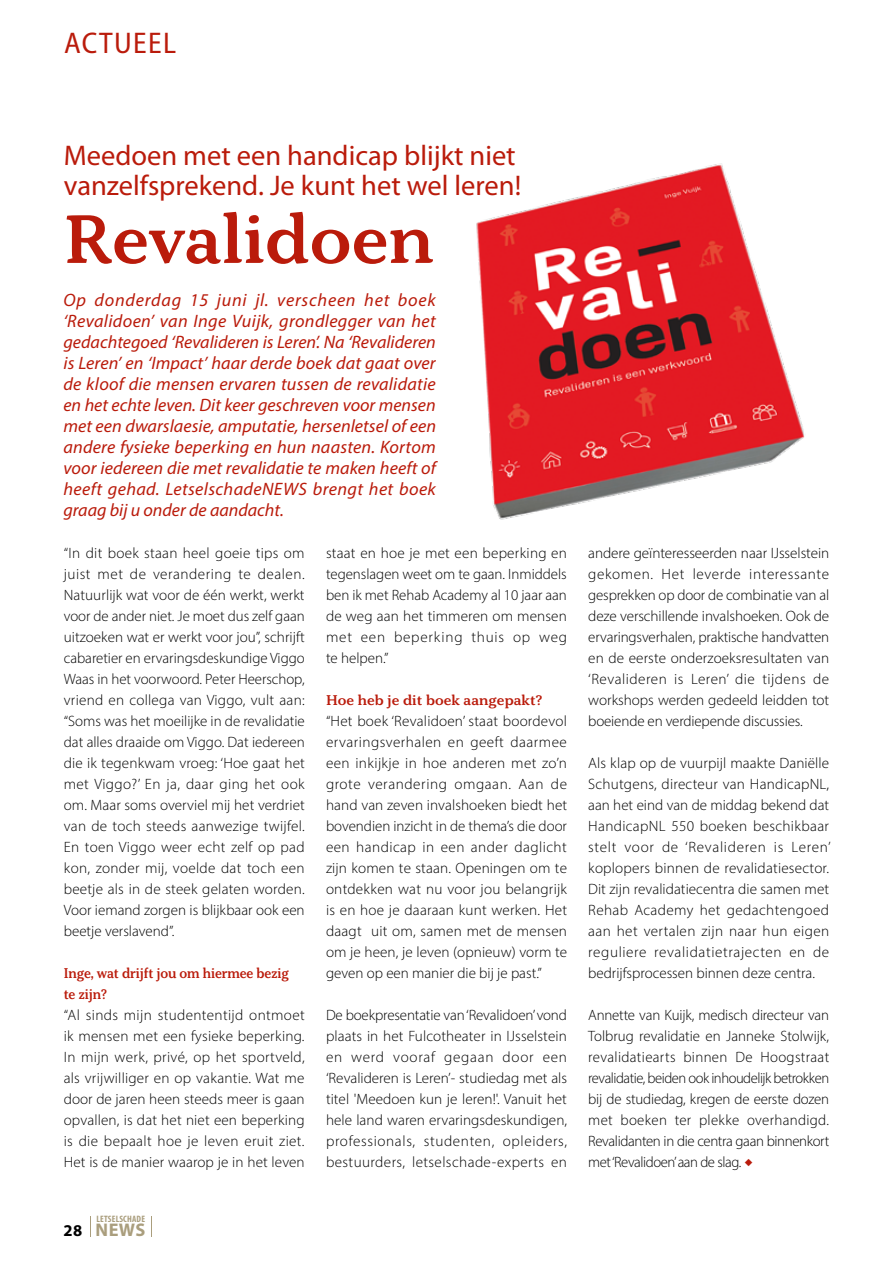
<style>
.page{position:relative;width:893px;height:1263px;background:#fff}
.page>*{position:absolute;margin:0;border:0;box-sizing:border-box;transform-origin:0 0}
.t1{font:600 69px "Kopius";color:#ba1b0b}
.t2{font:semi-condensed 30px "Myriad Pro";letter-spacing:.045em;color:#ba1b0b}
.t3{font:28.5px/30px "Myriad Pro";color:#ba1b0b}
.t4{font:700 18.3px "Myriad Pro";color:#aa9e7d}
.t5{font:italic 18px/21px "Myriad Pro";letter-spacing:.02em;color:#ba1b0b;text-align:justify}
.t6{font:700 16.5px "Myriad Pro";color:#000}
.t7{font:300 15px/21px "Myriad Pro";color:#000;text-align:justify}
.t8{font:600 14.25px/21px "Kopius";letter-spacing:-.01em;color:#ba1b0b;scale:.9 1}
.t9{font:600 14.25px "Kopius";letter-spacing:-.01em;color:#ba1b0b}
.t10{font:700 condensed 9.3px "Myriad Pro";letter-spacing:.02em;color:#aa9e7d}
</style>
<div class="page">
<svg style="left:90px;top:1216px;width:1px;height:20px"></svg>
<svg style="left:151px;top:1216px;width:1px;height:20px"></svg>
<img style="left:476px;top:163px;width:329px;height:357px">
<h2 class="t2" style="left:64px;top:25px;width:113px">ACTUEEL</h2>
<h3 class="t3" style="left:64px;top:140px;width:459px">Meedoen met een handicap blijkt niet vanzelfsprekend. Je kunt het wel leren!</h3>
<h1 class="t1" style="left:64px;top:196px;width:372px">Revalidoen</h1>
<p class="t5" style="left:63px;top:289px;width:374px">Op donderdag 15 juni jl. verscheen het boek ‘Revalidoen’ van Inge Vuijk, grondlegger van het gedachtegoed ‘Revalideren is Leren’. Na ‘Revalideren is Leren’ en ‘Impact’ haar derde boek dat gaat over de kloof die mensen ervaren tussen de revalidatie en het echte leven. Dit keer geschreven voor mensen met een dwarslaesie, amputatie, hersenletsel of een andere fysieke beperking en hun naasten. Kortom voor iedereen die met revalidatie te maken heeft of heeft gehad. LetselschadeNEWS brengt het boek graag bij u onder de aandacht.</p>
<p class="t7" style="left:64px;top:542px;width:243px">“In dit boek staan heel goeie tips om juist met de verandering te dealen.<br>Natuurlijk wat voor de één werkt, werkt voor de ander niet. Je moet dus zelf gaan uitzoeken wat er werkt voor jou”, schrijft cabaretier en ervaringsdeskundige Viggo Waas in het voorwoord. Peter Heerschop, vriend en collega van Viggo, vult aan: “Soms was het moeilijke in de revalidatie dat alles draaide om Viggo. Dat iedereen die ik tegenkwam vroeg: ‘Hoe gaat het met Viggo?’ En ja, daar ging het ook om. Maar soms overviel mij het verdriet van de toch steeds aanwezige twijfel.<br>En toen Viggo weer echt zelf op pad kon, zonder mij, voelde dat toch een beetje als in de steek gelaten worden.<br>Voor iemand zorgen is blijkbaar ook een beetje verslavend”.</p>
<p class="t8" style="left:64px;top:962px;width:252px">Inge, wat drijft jou om hiermee bezig te zijn?</p>
<p class="t7" style="left:64px;top:1004px;width:242px">“Al sinds mijn studententijd ontmoet ik mensen met een fysieke beperking.<br>In mijn werk, privé, op het sportveld, als vrijwilliger en op vakantie. Wat me door de jaren heen steeds meer is gaan opvallen, is dat het niet een beperking is die bepaalt hoe je leven eruit ziet.<br>Het is de manier waarop je in het leven</p>
<p class="t6" style="left:63px;top:1220px;width:20px">28</p>
<p class="t10" style="left:97px;top:1213px;width:50px">LETSELSCHADE</p>
<p class="t4" style="left:96px;top:1218px;width:51px">NEWS</p>
<p class="t7" style="left:326px;top:542px;width:243px">staat en hoe je met een beperking en tegenslagen weet om te gaan. Inmiddels ben ik met Rehab Academy al 10 jaar aan de weg aan het timmeren om mensen met een beperking thuis op weg te helpen.”</p>
<p class="t9" style="left:326px;top:691px;width:218px">Hoe heb je dit boek aangepakt?</p>
<p class="t7" style="left:326px;top:710px;width:243px">“Het boek ‘Revalidoen’ staat boordevol ervaringsverhalen en geeft daarmee een inkijkje in hoe anderen met zo’n grote verandering omgaan. Aan de hand van zeven invalshoeken biedt het bovendien inzicht in de thema’s die door een handicap in een ander daglicht zijn komen te staan. Openingen om te ontdekken wat nu voor jou belangrijk is en hoe je daaraan kunt werken. Het daagt uit om, samen met de mensen om je heen, je leven (opnieuw) vorm te geven op een manier die bij je past.”</p>
<p class="t7" style="left:326px;top:1004px;width:243px">De boekpresentatie van ‘Revalidoen’ vond plaats in het Fulcotheater in IJsselstein en werd vooraf gegaan door een ‘Revalideren is Leren’- studiedag met als titel 'Meedoen kun je leren!'. Vanuit het hele land waren ervaringsdeskundigen, professionals, studenten, opleiders, bestuurders, letselschade-experts en</p>
<p class="t7" style="left:588px;top:542px;width:243px">andere geïnteresseerden naar IJsselstein gekomen. Het leverde interessante gesprekken op door de combinatie van al deze verschillende invalshoeken. Ook de ervaringsverhalen, praktische handvatten en de eerste onderzoeksresultaten van ‘Revalideren is Leren’ die tijdens de workshops werden gedeeld leidden tot boeiende en verdiepende discussies.</p>
<p class="t7" style="left:588px;top:752px;width:244px">Als klap op de vuurpijl maakte Daniëlle Schutgens, directeur van HandicapNL, aan het eind van de middag bekend dat HandicapNL 550 boeken beschikbaar stelt voor de ‘Revalideren is Leren’ koplopers binnen de revalidatiesector.<br>Dit zijn revalidatiecentra die samen met Rehab Academy het gedachtengoed aan het vertalen zijn naar hun eigen reguliere revalidatietrajecten en de bedrijfsprocessen binnen deze centra.</p>
<p class="t7" style="left:588px;top:1004px;width:243px">Annette van Kuijk, medisch directeur van Tolbrug revalidatie en Janneke Stolwijk, revalidatiearts binnen De Hoogstraat revalidatie, beiden ook inhoudelijk betrokken bij de studiedag, kregen de eerste dozen met boeken ter plekke overhandigd.<br>Revalidanten in die centra gaan binnenkort met ‘Revalidoen’ aan de slag.</p>
</div>
